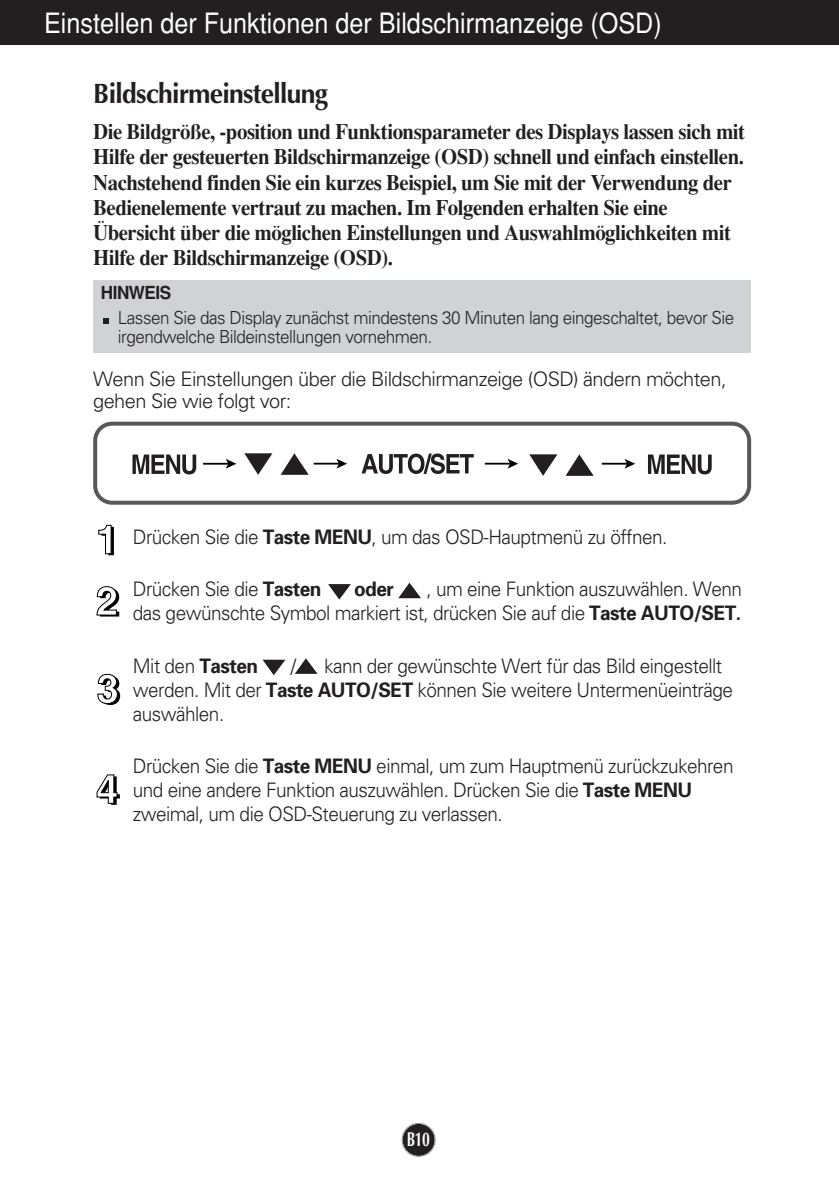
<style>
.page{position:relative;width:839px;height:1189px;background:#fff}
.page>*{position:absolute;margin:0;border:0;box-sizing:border-box;transform-origin:0 0}
.t1{font:28px "Helvetica";color:#fff;scale:.9 1}
.t2{font:700 28px "Optima";letter-spacing:-.03em;color:#231f20;scale:.95 1}
.t3{font:700 22px/25.2px "Times";letter-spacing:-.025em;color:#231f20;scale:.95 1}
.t4{font:300 20px/24px "Univers";letter-spacing:-.03em;color:#231f20;scale:.95 1}
.t5{font:300 20px/22px "Univers";letter-spacing:-.03em;color:#231f20}
.t6{font:700 20px "Univers";color:#231f20;scale:.95 1}
.t7{font:700 20px "Optima";color:#fff;scale:.7 1}
.t8{font:300 18px/19px "Univers";letter-spacing:-.03em;color:#231f20;scale:.95 1}
.t9{font:700 18px "Helvetica";letter-spacing:-.03em;color:#231f20;scale:.95 1}
.s1{font-weight:700}
</style>
<div class="page">
<div style="left:402px;top:1124px;width:32px;height:32px;background:#231f20;border-radius:50%"></div>
<div style="left:401px;top:1123px;width:34px;height:34px;border:1px solid #939598;border-radius:50%"></div>
<div style="left:0;top:0;width:839px;height:45px;background:#231f20"></div>
<div style="left:93px;top:280px;width:658px;height:72px;background:#d1d2d4"></div>
<svg style="left:103px;top:318px;width:5px;height:6px"></svg>
<svg style="left:98px;top:524px;width:16px;height:31px"></svg>
<svg style="left:96px;top:586px;width:23px;height:30px"></svg>
<svg style="left:97px;top:673px;width:23px;height:32px"></svg>
<svg style="left:96px;top:774px;width:24px;height:31px"></svg>
<svg style="left:203px;top:459px;width:33px;height:10px"></svg>
<svg style="left:602px;top:459px;width:33px;height:9px"></svg>
<svg style="left:361px;top:453px;width:113px;height:21px"></svg>
<svg style="left:132px;top:454px;width:64px;height:20px"></svg>
<svg style="left:648px;top:454px;width:63px;height:20px"></svg>
<svg style="left:485px;top:459px;width:33px;height:9px"></svg>
<svg style="left:281px;top:453px;width:66px;height:22px"></svg>
<svg style="left:244px;top:453px;width:28px;height:22px"></svg>
<svg style="left:565px;top:454px;width:28px;height:22px"></svg>
<svg style="left:529px;top:454px;width:28px;height:22px"></svg>
<div style="left:93px;top:422px;width:658px;height:83px;border:4px solid #57585a;border-radius:17px"></div>
<svg style="left:328px;top:584px;width:23px;height:15px"></svg>
<svg style="left:398px;top:583px;width:23px;height:15px"></svg>
<svg style="left:263px;top:660px;width:22px;height:15px"></svg>
<svg style="left:295px;top:658px;width:22px;height:16px"></svg>
<h1 class="t1" style="left:44px;top:13px;width:688px">Einstellen der Funktionen der Bildschirmanzeige (OSD)</h1>
<h1 class="t2" style="left:93px;top:81px;width:249px">Bildschirmeinstellung</h1>
<p class="t3" style="left:93px;top:121px;width:688px">Die Bildgröße, -position und Funktionsparameter des Displays lassen sich mit Hilfe der gesteuerten Bildschirmanzeige (OSD) schnell und einfach einstellen.<br>Nachstehend finden Sie ein kurzes Beispiel, um Sie mit der Verwendung der Bedienelemente vertraut zu machen. Im Folgenden erhalten Sie eine Übersicht über die möglichen Einstellungen und Auswahlmöglichkeiten mit Hilfe der Bildschirmanzeige (OSD).</p>
<p class="t9" style="left:101px;top:286px;width:75px">HINWEIS</p>
<p class="t8" style="left:118px;top:310px;width:650px">Lassen Sie das Display zunächst mindestens 30 Minuten lang eingeschaltet, bevor Sie irgendwelche Bildeinstellungen vornehmen.</p>
<p class="t5" style="left:93px;top:369px;width:635px">Wenn Sie Einstellungen über die Bildschirmanzeige (OSD) ändern möchten, gehen Sie wie folgt vor:</p>
<p class="t4" style="left:133px;top:527px;width:564px">Drücken Sie die <span class="s1">Taste MENU</span>, um das OSD-Hauptmenü zu öffnen.</p>
<p class="t4" style="left:133px;top:579px;width:200px">Drücken Sie die <span class="s1">Tasten</span></p>
<p class="t6" style="left:354px;top:582px;width:43px">oder</p>
<p class="t4" style="left:133px;top:579px;width:642px;text-align:right">, um eine Funktion auszuwählen. Wenn<br>das gewünschte Symbol markiert ist, drücken Sie auf die <span class="s1">Taste AUTO/SET.</span></p>
<p class="t4" style="left:133px;top:655px;width:133px">Mit den <span class="s1">Tasten</span></p>
<p class="t4" style="left:291px;top:655px;width:7px">/</p>
<p class="t4" style="left:133px;top:655px;width:633px;text-indent:191px">kann der gewünschte Wert für das Bild eingestellt werden. Mit der <span class="s1">Taste AUTO/SET</span> können Sie weitere Untermenüeinträge auswählen.</p>
<p class="t4" style="left:133px;top:756px;width:634px">Drücken Sie die <span class="s1">Taste MENU</span> einmal, um zum Hauptmenü zurückzukehren und eine andere Funktion auszuwählen. Drücken Sie die <span class="s1">Taste MENU </span>zweimal, um die OSD-Steuerung zu verlassen.</p>
<p class="t7" style="left:407px;top:1131px;width:35px">B10</p>
</div>
